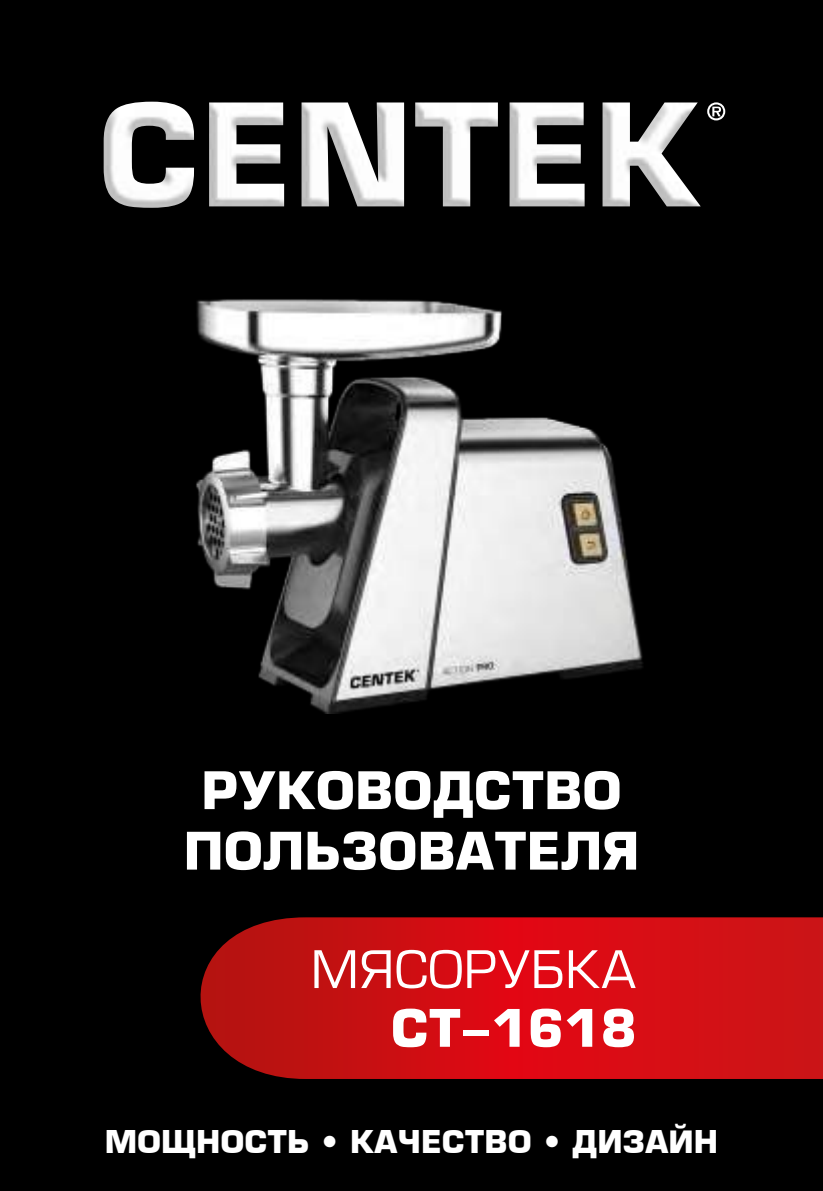
<style>
.page{position:relative;width:823px;height:1191px;background:#fff}
.page>*{position:absolute;margin:0;border:0;box-sizing:border-box;transform-origin:0 0}
.t1{font:700 50.4px/60.4px "Europe";color:#fff;text-align:center}
.t2{font:50.4px "Europe";color:#fff}
.t3{font:700 30.6px "Europe";color:#fff}
</style>
<div class="page">
<div style="left:0;top:0;width:822px;height:1191px;background:#000"></div>
<svg style="left:200px;top:917px;width:622px;height:162px"></svg>
<img style="left:196px;top:299px;width:447px;height:414px">
<img style="left:104px;top:102px;width:596px;height:106px">
<svg style="left:707px;top:102px;width:17px;height:18px"></svg>
<p class="t1" style="left:183px;top:760px;width:457px">РУКОВОДСТВО<br>ПОЛЬЗОВАТЕЛЯ</p>
<p class="t2" style="left:310px;top:943px;width:327px">МЯСОРУБКА</p>
<p class="t1" style="left:390px;top:998px;width:247px">CT-1618</p>
<p class="t3" style="left:105px;top:1123px;width:614px">МОЩНОСТЬ • КАЧЕСТВО • ДИЗАЙН</p>
</div>
